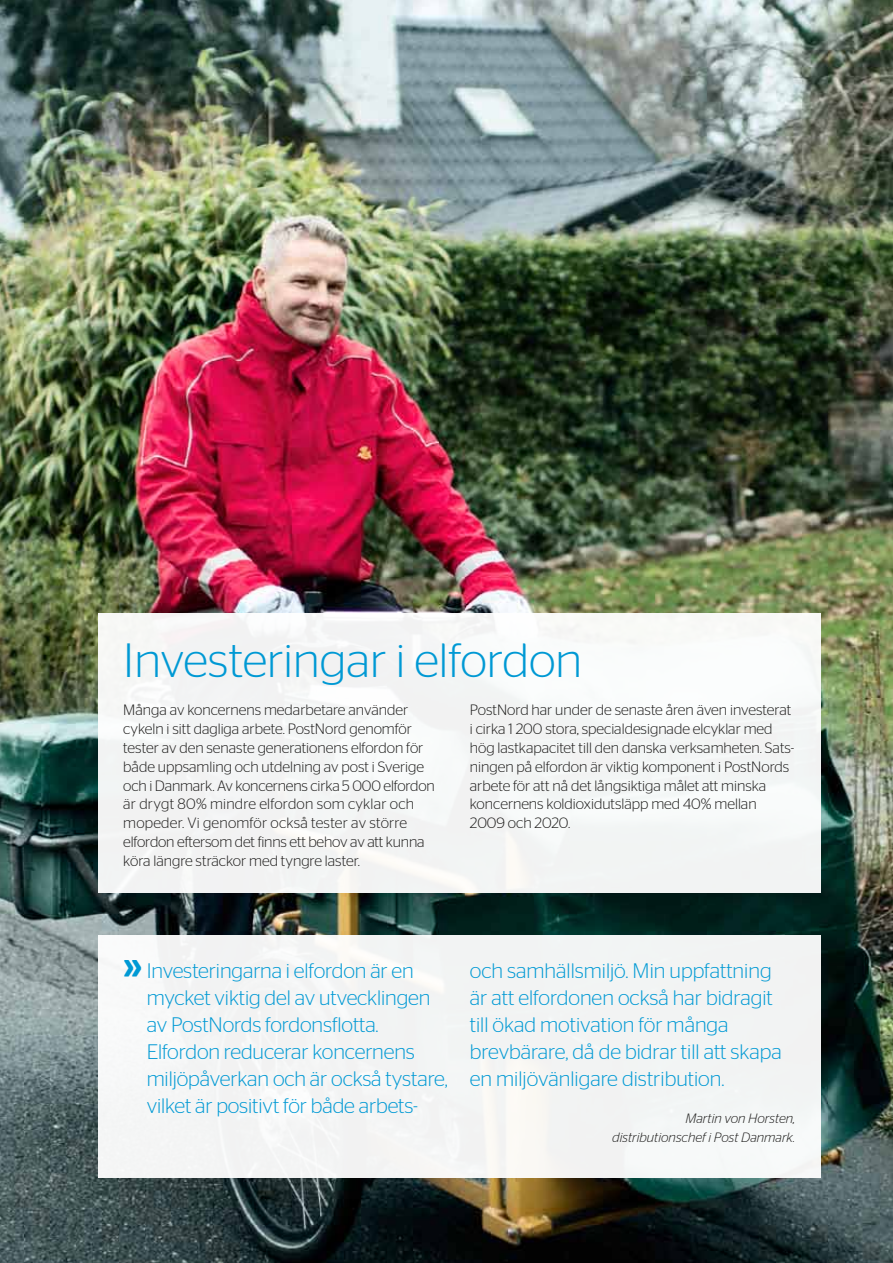
<style>
.page{position:relative;width:893px;height:1263px;background:#fff}
.page>*{position:absolute;margin:0;border:0;box-sizing:border-box;transform-origin:0 0}
.t1{font:300 48px "Stag Sans";color:#0099d4}
.t2{font:300 21px/27px "Stag Sans";letter-spacing:-.005em;color:#0099d4}
.t3{font:300 15px/18.8px "Stag Sans";color:#1c1b1a}
.t4{font:italic 300 13.5px/18.8px "Stag Sans";color:#1c1b1a;text-align:right}
.s1{font-weight:500;font-size:37.5px}
</style>
<div class="page">
<img style="left:0;top:0;width:893px;height:1263px">
<div style="left:98px;top:935px;width:723px;height:243px;background:#f2f4f4"></div>
<div style="left:98px;top:613px;width:723px;height:280px;background:#f3f5f5"></div>
<p class="t1" style="left:123px;top:634px;width:460px">Investeringar i elfordon</p>
<p class="t3" style="left:123px;top:701px;width:313px">Många av koncernens medarbetare använder cykeln i sitt dagliga arbete. PostNord genomför tester av den senaste generationens elfordon för både uppsamling och utdelning av post i Sverige och i Danmark. Av koncernens cirka 5 000 elfordon är drygt 80% mindre elfordon som cyklar och mopeder. Vi genomför också tester av större elfordon eftersom det finns ett behov av att kunna köra längre sträckor med tyngre laster.</p>
<p class="t3" style="left:470px;top:701px;width:326px">PostNord har under de senaste åren även investerat i cirka 1 200 stora, specialdesignade elcyklar med hög lastkapacitet till den danska verksamheten. Sats&shy;ningen på elfordon är viktig komponent i PostNords arbete för att nå det långsiktiga målet att minska koncernens koldioxidutsläpp med 40% mellan 2009 och 2020.</p>
<p class="t2" style="left:147px;top:956px;width:303px;text-indent:-23px"><span class="s1">»</span> Investeringarna i elfordon är en mycket viktig del av utvecklingen av PostNords fordonsflotta.<br>Elfordon reducerar koncernens miljöpåverkan och är också tystare, vilket är positivt för både arbets-</p>
<p class="t2" style="left:470px;top:957px;width:313px">och samhällsmiljö. Min uppfattning är att elfordonen också har bidragit till ökad motivation för många brevbärare, då de bidrar till att skapa en miljövänligare distribution.</p>
<p class="t4" style="left:612px;top:1109px;width:184px">Martin von Horsten, distributionschef i Post Danmark.</p>
</div>
